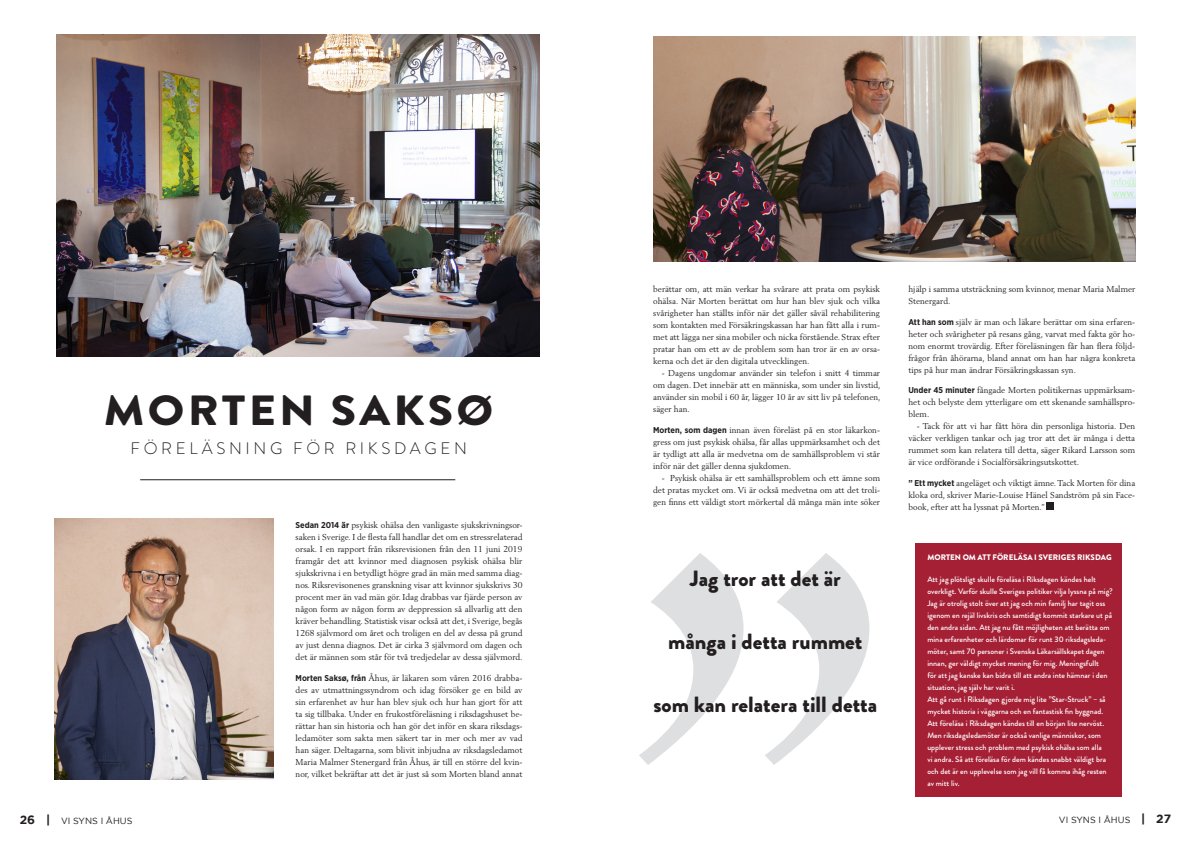
<style>
.page{position:relative;width:1191px;height:842px;background:#fff}
.page>*{position:absolute;margin:0;border:0;box-sizing:border-box;transform-origin:0 0}
.t1{font:900 42.2px "Brandon Grotesque";letter-spacing:.07em;color:#231f20;scale:1.1 1}
.t2{font:900 22px "Brandon Grotesque";color:#231f20}
.t3{font:300 16.7px "Brandon Grotesque";letter-spacing:.22em;color:#231f20}
.t4{font:9px "Gotham";color:#231f20}
.t5{font:8.5px/12px "Berling LT Std";color:#231f20;text-align:justify}
.t6{font:500 8px/12px "Brandon Grotesque";color:#fff}
.t7{font:900 8px "Brandon Grotesque";color:#fff}
.s1{font-family:"Gotham Narrow";font-weight:700}
.s2{font-weight:700;font-size:12px}
</style>
<div class="page">
<div style="left:915px;top:543px;width:207px;height:254px;background:#a62035"></div>
<img style="left:57px;top:34px;width:483px;height:322px">
<hr style="left:140px;top:479px;width:315px;height:1px;background:#231f20">
<div style="left:1046px;top:503px;width:7px;height:7px;background:#231f20"></div>
<img style="left:54px;top:518px;width:220px;height:261px">
<img style="left:653px;top:36px;width:482px;height:225px">
<svg style="left:639px;top:553px;width:230px;height:212px"></svg>
<h1 class="t1" style="left:104px;top:380px;width:355px">MORTEN SAKSØ</h1>
<h3 class="t3" style="left:130px;top:437px;width:338px">FÖRELÄSNING FÖR RIKSDAGEN</h3>
<p class="t5" style="left:296px;top:519px;width:228px"><span class="s1">Sedan 2014 är</span> psykisk ohälsa den vanligaste sjukskrivningsor&shy;saken i Sverige. I de flesta fall handlar det om en stressrelaterad orsak. I en rapport från riksrevisionen från den 11 juni 2019 framgår det att kvinnor med diagnosen psykisk ohälsa blir sjukskrivna i en betydligt högre grad än män med samma diag&shy;nos. Riksrevisonenes granskning visar att kvinnor sjukskrivs 30 procent mer än vad män gör. Idag drabbas var fjärde person av någon form av någon form av deppression så allvarlig att den kräver behandling. Statistisk visar också att det, i Sverige, begås 1268 självmord om året och troligen en del av dessa på grund av just denna diagnos. Det är cirka 3 självmord om dagen och det är männen som står för två tredjedelar av dessa självmord.</p>
<p class="t5" style="left:296px;top:672px;width:228px"><span class="s1">Morten Saksø, från</span> Åhus, är läkaren som våren 2016 drabba&shy;des av utmattningssyndrom och idag försöker ge en bild av sin erfarenhet av hur han blev sjuk och hur han gjort för att ta sig tillbaka. Under en frukostföreläsning i riksdagshuset be&shy;rättar han sin historia och han gör det inför en skara riksdags&shy;ledamöter som sakta men säkert tar in mer och mer av vad han säger. Deltagarna, som blivit inbjudna av riksdagsledamot Maria Malmer Stenergard från Åhus, är till en större del kvin&shy;nor, vilket bekräftar att det är just så som Morten bland annat</p>
<p class="t5" style="left:653px;top:283px;width:228px">berättar om, att män verkar ha svårare att prata om psykisk ohälsa. När Morten berättat om hur han blev sjuk och vilka svårigheter han ställts inför när det gäller såväl rehabilitering som kontakten med Försäkringskassan har han fått alla i rum&shy;met att lägga ner sina mobiler och nicka förstående. Strax efter pratar han om ett av de problem som han tror är en av orsa&shy;kerna och det är den digitala utvecklingen.</p>
<p class="t5" style="left:653px;top:367px;width:229px;text-indent:8px">- Dagens ungdomar använder sin telefon i snitt 4 timmar om dagen. Det innebär att en människa, som under sin livstid, använder sin mobil i 60 år, lägger 10 år av sitt liv på telefonen, säger han.</p>
<p class="t5" style="left:653px;top:424px;width:228px"><span class="s1">Morten, som dagen</span> innan även föreläst på en stor läkarkon&shy;gress om just psykisk ohälsa, får allas uppmärksamhet och det är tydligt att alla är medvetna om de samhällsproblem vi står inför när det gäller denna sjukdomen.</p>
<p class="t5" style="left:653px;top:472px;width:228px;text-indent:8px">- Psykisk ohälsa är ett samhällsproblem och ett ämne som det pratas mycket om. Vi är också medvetna om att det troli&shy;gen finns ett väldigt stort mörkertal då många män inte söker</p>
<h2 class="t2" style="left:690px;top:562px;width:152px">Jag tror att det är</h2>
<h2 class="t2" style="left:668px;top:626px;width:196px">många i detta rummet</h2>
<h2 class="t2" style="left:653px;top:689px;width:225px">som kan relatera till detta</h2>
<p class="t5" style="left:908px;top:283px;width:228px">hjälp i samma utsträckning som kvinnor, menar Maria Malmer<br>Stenergard.</p>
<p class="t5" style="left:908px;top:316px;width:228px"><span class="s1">Att han som</span> själv är man och läkare berättar om sina erfaren&shy;heter och svårigheter på resans gång, varvat med fakta gör ho&shy;nom enormt trovärdig. Efter föreläsningen får han flera följd&shy;frågor från åhörarna, bland annat om han har några konkreta tips på hur man ändrar Försäkringskassan syn.</p>
<p class="t5" style="left:908px;top:384px;width:228px"><span class="s1">Under 45 minuter</span> fångade Morten politikernas uppmärksam&shy;het och belyste dem ytterligare om ett skenande samhällspro&shy;blem.</p>
<p class="t5" style="left:908px;top:420px;width:228px;text-indent:8px">- Tack för att vi har fått höra din personliga historia. Den väcker verkligen tankar och jag tror att det är många i detta rummet som kan relatera till detta, säger Rikard Larsson som är vice ordförande i Socialförsäkringsutskottet.</p>
<p class="t5" style="left:908px;top:477px;width:228px"><span class="s1">” Ett mycket</span> angeläget och viktigt ämne. Tack Morten för dina kloka ord, skriver Marie-Louise Hänel Sandström på sin Face&shy;book, efter att ha lyssnat på Morten.”</p>
<p class="t7" style="left:927px;top:552px;width:186px">MORTEN OM ATT FÖRELÄSA I SVERIGES RIKSDAG</p>
<p class="t6" style="left:927px;top:573px;width:187px">Att jag plötsligt skulle föreläsa i Riksdagen kändes helt overkligt. Varför skulle Sveriges politiker vilja lyssna på mig?<br>Jag är otrolig stolt över att jag och min familj har tagit oss igenom en rejäl livskris och samtidigt kommit starkare ut på den andra sidan. Att jag nu fått möjligheten att berätta om mina erfarenheter och lärdomar för runt 30 riksdagsleda&shy;möter, samt 70 personer i Svenska Läkarsällskapet dagen innan, ger väldigt mycket mening för mig. Meningsfullt<br>för att jag kanske kan bidra till att andra inte hämnar i den situation, jag själv har varit i.<br>Att gå runt i Riksdagen g jorde mig lite ”Star-Struck” – så mycket historia i väggarna och en fantastisk fin byggnad.<br>Att föreläsa i Riksdagen kändes till en början lite nervöst.<br>Men riksdagsledamöter är också vanliga människor, som upplever stress och problem med psykisk ohälsa som alla<br>vi andra. Så att föreläsa för dem kändes snabbt väldigt bra och det är en upplevelse som jag vill få komma ihåg resten av mitt liv.</p>
<p class="t4" style="left:20px;top:816px;width:114px"><span class="s2">26 |</span> VI SYNS I ÅHUS</p>
<p class="t4" style="left:1059px;top:815px;width:114px">VI SYNS I ÅHUS <span class="s2">| 27</span></p>
</div>
